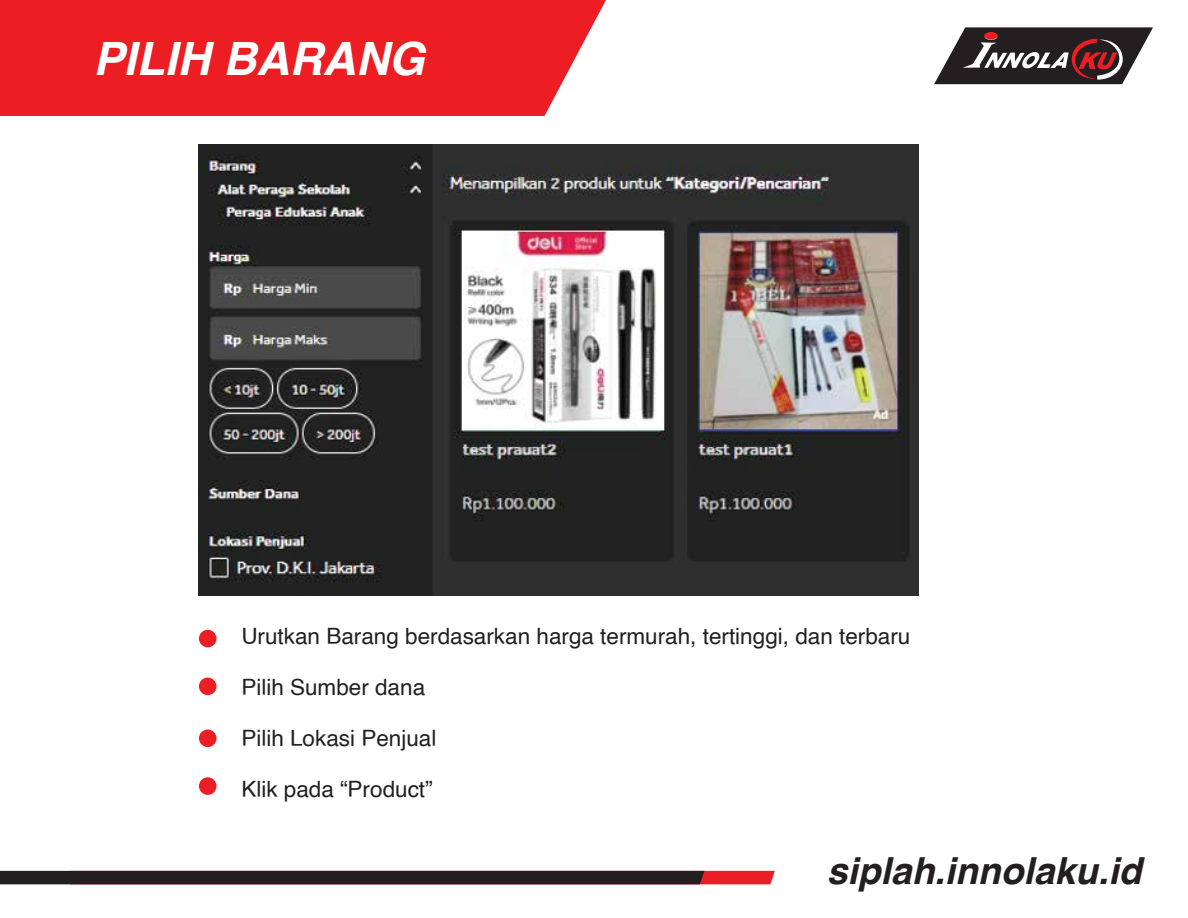
<style>
.page{position:relative;width:1188px;height:918px;background:#fff}
.page>*{position:absolute;margin:0;border:0;box-sizing:border-box;transform-origin:0 0}
.t1{font:italic 700 45.9px "Helvetica";color:#fff}
.t2{font:italic 700 37.2px "Helvetica";color:#231f20}
.t3{font:22.5px "Helvetica";color:#231f20}
</style>
<div class="page">
<svg style="left:0;top:871px;width:775px;height:13px;background:#361f21"></svg>
<div style="left:0;top:0;width:606px;height:116px;background:#ed1d24"></div>
<svg style="left:934px;top:27px;width:219px;height:57px"></svg>
<div style="left:199px;top:630px;width:18px;height:17px;background:#ed1d24;border-radius:50%"></div>
<div style="left:199px;top:678px;width:18px;height:17px;background:#ed1d24;border-radius:50%"></div>
<div style="left:199px;top:730px;width:18px;height:17px;background:#ed1d24;border-radius:50%"></div>
<div style="left:199px;top:777px;width:18px;height:18px;background:#ed1d24;border-radius:50%"></div>
<img style="left:199px;top:145px;width:719px;height:451px">
<h1 class="t1" style="left:93px;top:21px;width:333px">PILIH BARANG</h1>
<p class="t3" style="left:241px;top:618px;width:671px">Urutkan Barang berdasarkan harga termurah, tertinggi, dan terbaru</p>
<p class="t3" style="left:241px;top:669px;width:185px">Pilih Sumber dana</p>
<p class="t3" style="left:241px;top:720px;width:197px">Pilih Lokasi Penjual</p>
<p class="t3" style="left:241px;top:771px;width:193px">Klik pada “Product”</p>
<h2 class="t2" style="left:827px;top:841px;width:316px">siplah.innolaku.id</h2>
</div>
